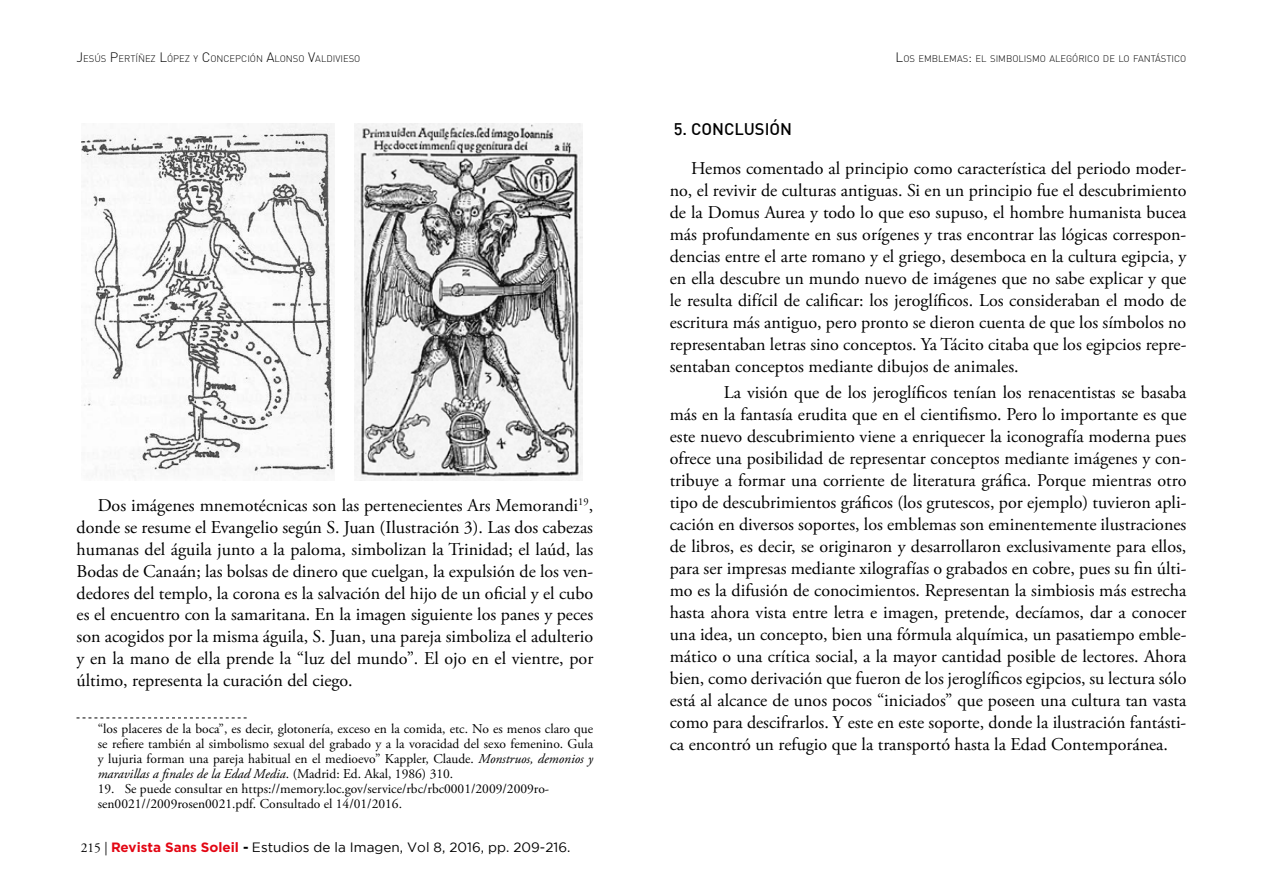
<style>
.page{position:relative;width:1263px;height:893px;background:#fff}
.page>*{position:absolute;margin:0;border:0;box-sizing:border-box;transform-origin:0 0}
.t1{font:18px/22px "Adobe Garamond Pro";color:#000;text-align:justify}
.t2{font:500 16.5px "DIN";color:#000}
.t3{font:13.5px/15px "Adobe Garamond Pro";color:#000;text-align:justify}
.t4{font:13.5px "Gotham";color:#000}
.t5{font:300 9.45px "DIN Pro";color:#000}
.s1{font-size:13.5px}
.s2{font-style:italic}
.s3{font-family:"Adobe Garamond Pro"}
.s4{font-weight:700;color:#e30613}
.s5{font-weight:700}
</style>
<div class="page">
<svg style="left:77px;top:717px;width:170px;height:1px"></svg>
<img style="left:82px;top:123px;width:253px;height:356px">
<img style="left:354px;top:123px;width:229px;height:357px">
<p class="t5" style="left:77px;top:52px;width:285px"><span class="s1">J</span>ESÚS <span class="s1">P</span>ERTÍÑEZ <span class="s1">L</span>ÓPEZ Y <span class="s1">C</span> ONCEPCIÓN <span class="s1">A</span>LONSO <span class="s1">V</span>ALDIVIESO</p>
<p class="t5" style="left:896px;top:52px;width:292px"><span class="s1">L</span>OS EMBLEMAS<span class="s1">:</span> EL SIMBOLISMO ALEGÓRICO DE LO FANTÁSTICO</p>
<p class="t1" style="left:77px;top:494px;width:518px;text-indent:21px">Dos imágenes mnemotécnicas son las pertenecientes Ars Memorandi<sup>19</sup>, donde se resume el Evangelio según S. Juan (Ilustración 3). Las dos cabezas humanas del águila junto a la paloma, simbolizan la Trinidad; el laúd, las Bodas de Canaán; las bolsas de dinero que cuelgan, la expulsión de los ven&shy;dedores del templo, la corona es la salvación del hijo de un oficial y el cubo es el encuentro con la samaritana. En la imagen siguiente los panes y peces son acogidos por la misma águila, S. Juan, una pareja simboliza el adulterio y en la mano de ella prende la “luz del mundo”. El ojo en el vientre, por último, representa la curación del ciego.</p>
<p class="t3" style="left:98px;top:722px;width:497px">“los placeres de la boca”, es decir, glotonería, exceso en la comida, etc. No es menos claro que se refiere también al simbolismo sexual del grabado y a la voracidad del sexo femenino. Gula y lujuria forman una pareja habitual en el medioevo” Kappler, Claude. <span class="s2">Monstruos, demonios y maravillas a finales de la Edad Media</span>. (Madrid: Ed. Akal, 1986) 310.</p>
<p class="t3" style="left:98px;top:782px;width:453px">19. Se puede consultar en https://memory.loc.gov/service/rbc/rbc0001/2009/2009ro&shy;sen0021//2009rosen0021.pdf. Consultado el 14/01/2016.</p>
<p class="t4" style="left:81px;top:840px;width:491px"><span class="s3">215 |</span> <span class="s4">Revista Sans Soleil</span> <span class="s5">-</span> Estudios de la Imagen, Vol 8, 2016, pp. 209-216.</p>
<p class="t2" style="left:674px;top:119px;width:120px">5. CONCLUSIÓN</p>
<p class="t1" style="left:670px;top:158px;width:518px;text-indent:21px">Hemos comentado al principio como característica del periodo moder&shy;no, el revivir de culturas antiguas. Si en un principio fue el descubrimiento de la Domus Aurea y todo lo que eso supuso, el hombre humanista bucea más profundamente en sus orígenes y tras encontrar las lógicas correspon&shy;dencias entre el arte romano y el griego, desemboca en la cultura egipcia, y en ella descubre un mundo nuevo de imágenes que no sabe explicar y que le resulta difícil de calificar: los jeroglíficos. Los consideraban el modo de escritura más antiguo, pero pronto se dieron cuenta de que los símbolos no representaban letras sino conceptos. Ya Tácito citaba que los egipcios repre&shy;sentaban conceptos mediante dibujos de animales.</p>
<p class="t1" style="left:670px;top:382px;width:518px;text-indent:54px">La visión que de los jeroglíficos tenían los renacentistas se basaba más en la fantasía erudita que en el cientifismo. Pero lo importante es que este nuevo descubrimiento viene a enriquecer la iconografía moderna pues ofrece una posibilidad de representar conceptos mediante imágenes y con&shy;tribuye a formar una corriente de literatura gráfica. Porque mientras otro tipo de descubrimientos gráficos (los grutescos, por ejemplo) tuvieron apli&shy;cación en diversos soportes, los emblemas son eminentemente ilustraciones de libros, es decir, se originaron y desarrollaron exclusivamente para ellos, para ser impresas mediante xilografías o grabados en cobre, pues su fin últi&shy;mo es la difusión de conocimientos. Representan la simbiosis más estrecha hasta ahora vista entre letra e imagen, pretende, decíamos, dar a conocer una idea, un concepto, bien una fórmula alquímica, un pasatiempo emble&shy;mático o una crítica social, a la mayor cantidad posible de lectores. Ahora bien, como derivación que fueron de los jeroglíficos egipcios, su lectura sólo está al alcance de unos pocos “iniciados” que poseen una cultura tan vasta como para descifrarlos. Y este en este soporte, donde la ilustración fantásti&shy;ca encontró un refugio que la transportó hasta la Edad Contemporánea.</p>
</div>
